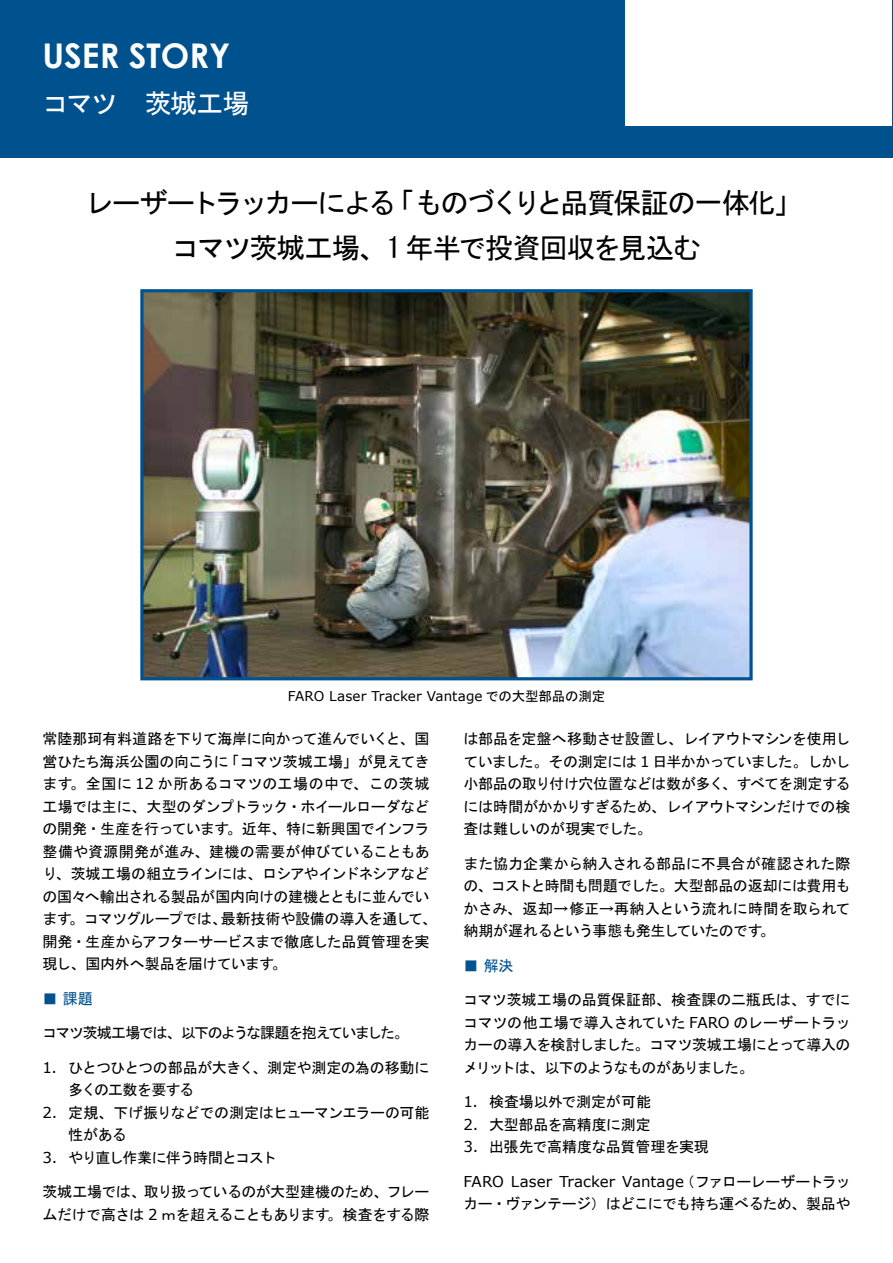
<style>
.page{position:relative;width:893px;height:1263px;background:#fff}
.page>*{position:absolute;margin:0;border:0;box-sizing:border-box;transform-origin:0 0}
.t1{font:700 34.05px "Century Gothic";color:#fff}
.t2{font:28.5px/45px "MS Gothic";letter-spacing:-.07em;color:#000}
.t3{font:28.5px "MS Gothic";letter-spacing:-.09em;color:#000}
.t4{font:27px "MS Gothic";letter-spacing:-.055em;color:#fff}
.t5{font:15px/22.5px "MS Gothic";letter-spacing:-.035em;color:#000;text-align:right}
.t6{font:15px "MS Gothic";letter-spacing:-.06em;color:#000}
.t7{font:15px/22.5px "MS Gothic";letter-spacing:-.005em;color:#000}
.t8{font:15px "MS Gothic";letter-spacing:-.015em;color:#000}
.t9{font:15px "Verdana";color:#000}
.t10{font:15px/22.5px "MS Gothic";letter-spacing:-.075em;color:#000}
.t11{font:15px "MS Gothic";letter-spacing:-.105em;color:#000}
.t12{font:15px "MS Gothic";letter-spacing:.01em;color:#000}
.t13{font:15px "MS Gothic";letter-spacing:-.01em;color:#000}
.t14{font:15px "MS Gothic";letter-spacing:-.065em;color:#000}
.t15{font:15px "MS Gothic";color:#00528e}
.t16{font:13.5px "Verdana";letter-spacing:.005em;color:#000}
.s1{font-family:"MS Gothic"}
.s2{font-family:"Verdana"}
</style>
<div class="page">
<div style="left:0;top:0;width:893px;height:157px;background:#00528e"></div>
<div style="left:626px;top:0;width:266px;height:125px;background:#fff"></div>
<img style="left:144px;top:293px;width:605px;height:383px">
<div style="left:140px;top:289px;width:613px;height:391px;border:3px solid #00528e"></div>
<h1 class="t1" style="left:43px;top:30px;width:189px">USER STORY</h1>
<h3 class="t4" style="left:43px;top:89px;width:208px">コマツ　茨城工場</h3>
<h2 class="t3" style="left:386px;top:189px;width:418px">「ものづくりと品質保証の一体化「</h2>
<h2 class="t2" style="left:172px;top:180px;width:531px;text-indent:-87px">レーザートラッカーによる<br>コマツ茨城工場、1 年半で投資回収を見込む</h2>
<p class="t16" style="left:288px;top:686px;width:319px">FARO Laser Tracker Vantage <span class="s1">での大型部品の測定</span></p>
<p class="t5" style="left:43px;top:728px;width:388px">常陸那珂有料道路を下りて海岸に向かって進んでいくと、国「コマツ茨城工場」が見えてき</p>
<p class="t7" style="left:70px;top:750px;width:361px;text-indent:-28px">営ひたち海浜公園の向こうに<br>。全国に <span class="s2">12</span> か所あるコマツの工場の中で、この茨城</p>
<p class="t5" style="left:43px;top:773px;width:32px">ます</p>
<p class="t5" style="left:43px;top:795px;width:388px">工場では主に、大型のダンプトラック・ホイールローダなど</p>
<p class="t5" style="left:227px;top:818px;width:204px">。近年、特に新興国でインフラ</p>
<p class="t5" style="left:43px;top:818px;width:189px">の開発・生産を行っています</p>
<p class="t12" style="left:43px;top:844px;width:388px">整備や資源開発が進み、建機の需要が伸びていることもあ</p>
<p class="t6" style="left:43px;top:866px;width:388px">り、茨城工場の組立ラインには、ロシアやインドネシアなど</p>
<p class="t5" style="left:43px;top:885px;width:388px">の国々へ輸出される製品が国内向けの建機とともに並んでい</p>
<p class="t5" style="left:221px;top:908px;width:218px">最新技術や設備の導入を通して、</p>
<p class="t14" style="left:69px;top:911px;width:159px">。コマツグループでは、</p>
<p class="t5" style="left:43px;top:908px;width:31px">ます</p>
<p class="t5" style="left:43px;top:930px;width:388px">開発・生産からアフターサービスまで徹底した品質管理を実</p>
<p class="t5" style="left:272px;top:953px;width:16px">。</p>
<p class="t5" style="left:43px;top:953px;width:234px">現し、国内外へ製品を届けています</p>
<p class="t15" style="left:43px;top:991px;width:52px">■ 課題</p>
<p class="t11" style="left:43px;top:1025px;width:368px">コマツ茨城工場では、以下のような課題を抱えていました。</p>
<p class="t5" style="left:68px;top:1056px;width:363px">ひとつひとつの部品が大きく、測定や測定の為の移動に</p>
<p class="t9" style="left:43px;top:1057px;width:16px">1.</p>
<p class="t9" style="left:43px;top:1102px;width:16px">2.</p>
<p class="t5" style="left:68px;top:1078px;width:363px;text-align:left">多くの工数を要する<br>定規、下げ振りなどでの測定はヒューマンエラーの可能</p>
<p class="t10" style="left:68px;top:1123px;width:210px">性がある<br>やり直し作業に伴う時間とコスト</p>
<p class="t9" style="left:43px;top:1147px;width:16px">3.</p>
<p class="t5" style="left:43px;top:1180px;width:388px">茨城工場では、取り扱っているのが大型建機のため、フレー。検査をする際</p>
<p class="t6" style="left:43px;top:1207px;width:289px">ムだけで高さは <span class="s2">2</span> ｍを超えることもあります</p>
<p class="t5" style="left:463px;top:728px;width:388px;text-align:justify">は部品を定盤へ移動させ設置し、レイアウトマシンを使用していました。その測定には <span class="s2">1</span> 日半かかっていました。しかし小部品の取り付け穴位置などは数が多く、すべてを測定するには時間がかかりすぎるため、レイアウトマシンだけでの検査は難しいのが現実でした。</p>
<p class="t13" style="left:463px;top:856px;width:388px">また協力企業から納入される部品に不具合が確認された際</p>
<p class="t5" style="left:463px;top:875px;width:388px">の、コストと時間も問題でした。大型部品の返却には費用も</p>
<p class="t8" style="left:463px;top:901px;width:388px">かさみ、返却→修正→再納入という流れに時間を取られて</p>
<p class="t5" style="left:760px;top:920px;width:16px">。</p>
<p class="t5" style="left:463px;top:920px;width:301px">納期が遅れるという事態も発生していたのです</p>
<p class="t15" style="left:463px;top:958px;width:52px">■ 解決</p>
<p class="t5" style="left:463px;top:989px;width:388px;text-align:justify">コマツ茨城工場の品質保証部、検査課の二瓶氏は、すでにコマツの他工場で導入されていた <span class="s2">FARO</span> のレーザートラッカーの導入を検討しました。コマツ茨城工場にとって導入のメリットは、以下のようなものがありました。</p>
<p class="t8" style="left:489px;top:1094px;width:164px">検査場以外で測定が可能</p>
<p class="t9" style="left:463px;top:1091px;width:16px">1.</p>
<p class="t9" style="left:463px;top:1114px;width:16px">2.</p>
<p class="t9" style="left:463px;top:1136px;width:16px">3.</p>
<p class="t5" style="left:489px;top:1113px;width:163px">大型部品を高精度に測定</p>
<p class="t5" style="left:489px;top:1136px;width:221px">出張先で高精度な品質管理を実現</p>
<p class="t10" style="left:680px;top:1170px;width:172px">（ファローレーザートラッ</p>
<p class="t9" style="left:559px;top:1171px;width:57px">Tracker</p>
<p class="t9" style="left:463px;top:1171px;width:42px">FARO</p>
<p class="t5" style="left:463px;top:1193px;width:388px">カー・ヴァンテージ）はどこにでも持ち運べるため、製品や</p>
<p class="t9" style="left:511px;top:1171px;width:43px">Laser</p>
<p class="t9" style="left:622px;top:1171px;width:63px">Vantage</p>
</div>
